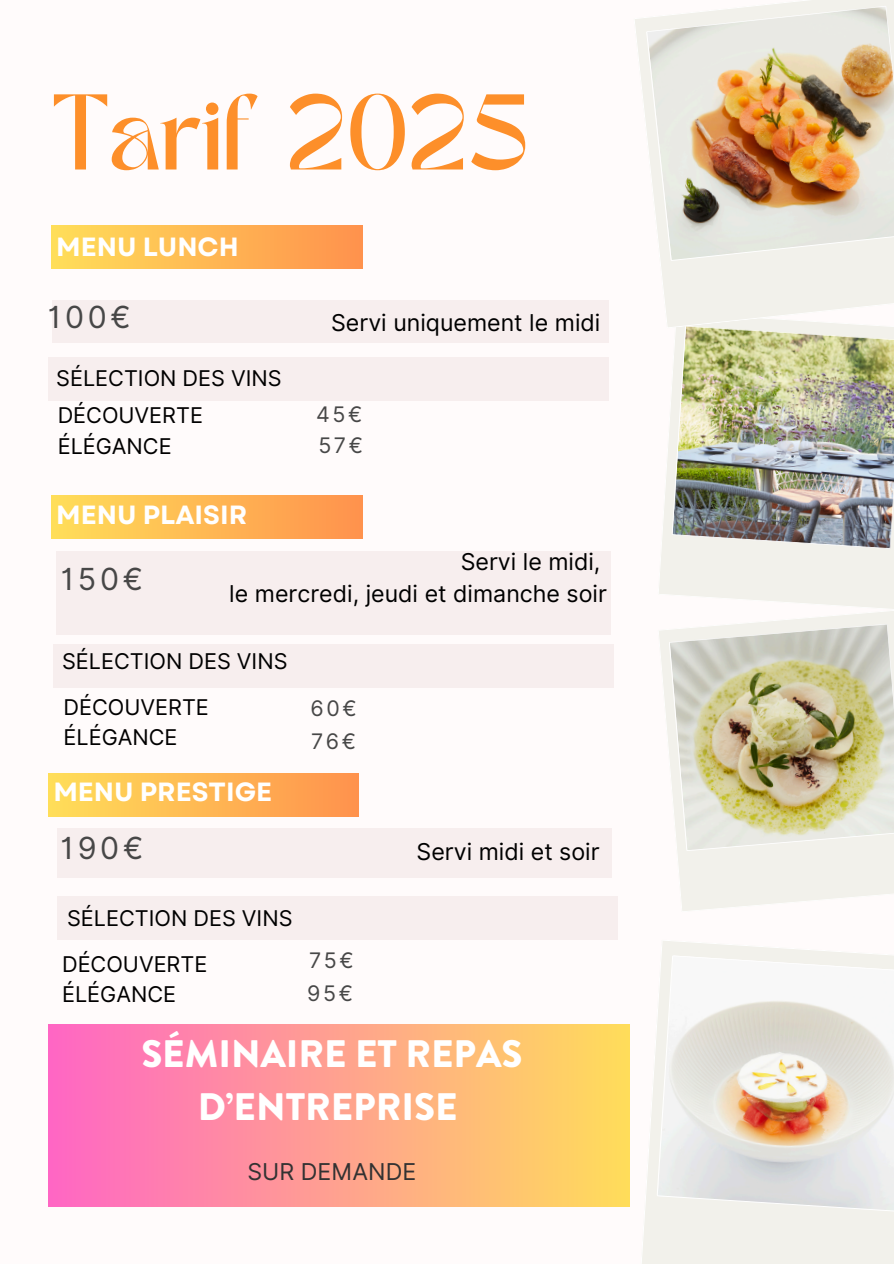
<style>
.page{position:relative;width:894px;height:1264px;background:#fff}
.page>*{position:absolute;margin:0;border:0;box-sizing:border-box;transform-origin:0 0}
.t1{font:75.15px "TANMERINGUE";color:#fd8f2a}
.t2{font:900 38.25px/52.8px "Brandon Grotesque";color:#fff;text-align:center}
.t3{font:30.45px "Inter";letter-spacing:.12em;color:#474747}
.t4{font:700 26.25px "Garet";color:#fff}
.t5{font:23.25px/31.5px "Inter";color:#000;text-align:right}
.t6{font:23.25px "Inter";color:#323232}
.t7{font:21.75px/29.2px "Inter";color:#000}
.t8{font:21.45px "Inter";letter-spacing:.12em;color:#474747}
</style>
<div class="page">
<div style="left:0;top:0;width:893px;height:1263px;background:#fffbfb"></div>
<div style="left:52px;top:226px;width:310px;height:42px;background:linear-gradient(to right,#ffde59,#ff924d)"></div>
<div style="left:52px;top:300px;width:556px;height:42px;background:#f6ecec"></div>
<svg style="left:681px;top:891px;width:212px;height:20px;fill:#f2f1eb"></svg>
<svg style="left:659px;top:611px;width:234px;height:280px"></svg>
<svg style="left:659px;top:413px;width:12px;height:181px;fill:#f2f1eb"></svg>
<img style="left:671px;top:328px;width:222px;height:281px">
<svg style="left:642px;top:1053px;width:14px;height:210px;fill:#f2f1eb"></svg>
<svg style="left:656px;top:941px;width:237px;height:322px"></svg>
<svg style="left:665px;top:299px;width:228px;height:29px;fill:#f2f1eb"></svg>
<img style="left:635px;top:0;width:258px;height:299px">
<div style="left:48px;top:358px;width:560px;height:43px;background:#f6ecec"></div>
<div style="left:56px;top:551px;width:554px;height:83px;background:#f6ecec"></div>
<div style="left:53px;top:644px;width:560px;height:43px;background:#f6ecec"></div>
<div style="left:52px;top:496px;width:310px;height:42px;background:linear-gradient(to right,#ffde59,#ff924d)"></div>
<div style="left:48px;top:773px;width:310px;height:43px;background:linear-gradient(to right,#ffde59,#ff924d)"></div>
<div style="left:58px;top:828px;width:554px;height:49px;background:#f6ecec"></div>
<div style="left:58px;top:896px;width:560px;height:43px;background:#f6ecec"></div>
<div style="left:48px;top:1024px;width:581px;height:182px;background:linear-gradient(to right,#ff66c4,#ffdd5a)"></div>
<h6 class="t1" style="left:52px;top:94px;width:477px">Tarif 2025</h6>
<h5 class="t4" style="left:56px;top:228px;width:184px">MENU LUNCH</h5>
<h3 class="t3" style="left:48px;top:299px;width:84px">100€</h3>
<h5 class="t7" style="left:56px;top:364px;width:227px">SÉLECTION DES VINS</h5>
<h5 class="t7" style="left:58px;top:400px;width:147px">DÉCOUVERTE</h5>
<h5 class="t7" style="left:58px;top:432px;width:115px">ÉLÉGANCE</h5>
<h5 class="t4" style="left:56px;top:496px;width:192px">MENU PLAISIR</h5>
<h4 class="t5" style="left:331px;top:306px;width:271px">Servi uniquement le midi</h4>
<h5 class="t8" style="left:316px;top:401px;width:48px">45€</h5>
<h4 class="t8" style="left:318px;top:433px;width:46px">57€</h4>
<h6 class="t3" style="left:61px;top:560px;width:84px">150€</h6>
<h3 class="t5" style="left:229px;top:546px;width:379px">Servi le midi,<br>le mercredi, jeudi et dimanche soir</h3>
<h5 class="t7" style="left:62px;top:646px;width:227px">SÉLECTION DES VINS</h5>
<h5 class="t7" style="left:64px;top:693px;width:147px">DÉCOUVERTE<br>ÉLÉGANCE</h5>
<h5 class="t8" style="left:310px;top:695px;width:48px">60€</h5>
<h5 class="t8" style="left:311px;top:729px;width:46px">76€</h5>
<h5 class="t4" style="left:53px;top:773px;width:220px">MENU PRESTIGE</h5>
<h5 class="t3" style="left:61px;top:829px;width:84px">190€</h5>
<h2 class="t5" style="left:416px;top:835px;width:184px">Servi midi et soir</h2>
<h5 class="t7" style="left:67px;top:903px;width:227px">SÉLECTION DES VINS</h5>
<h5 class="t7" style="left:62px;top:949px;width:147px">DÉCOUVERTE<br>ÉLÉGANCE</h5>
<p class="t8" style="left:309px;top:947px;width:46px">75€</p>
<p class="t8" style="left:307px;top:980px;width:47px">95€</p>
<p class="t2" style="left:141px;top:1027px;width:382px">SÉMINAIRE ET REPAS<br>D’ENTREPRISE</p>
<p class="t6" style="left:247px;top:1157px;width:170px">SUR DEMANDE</p>
</div>
